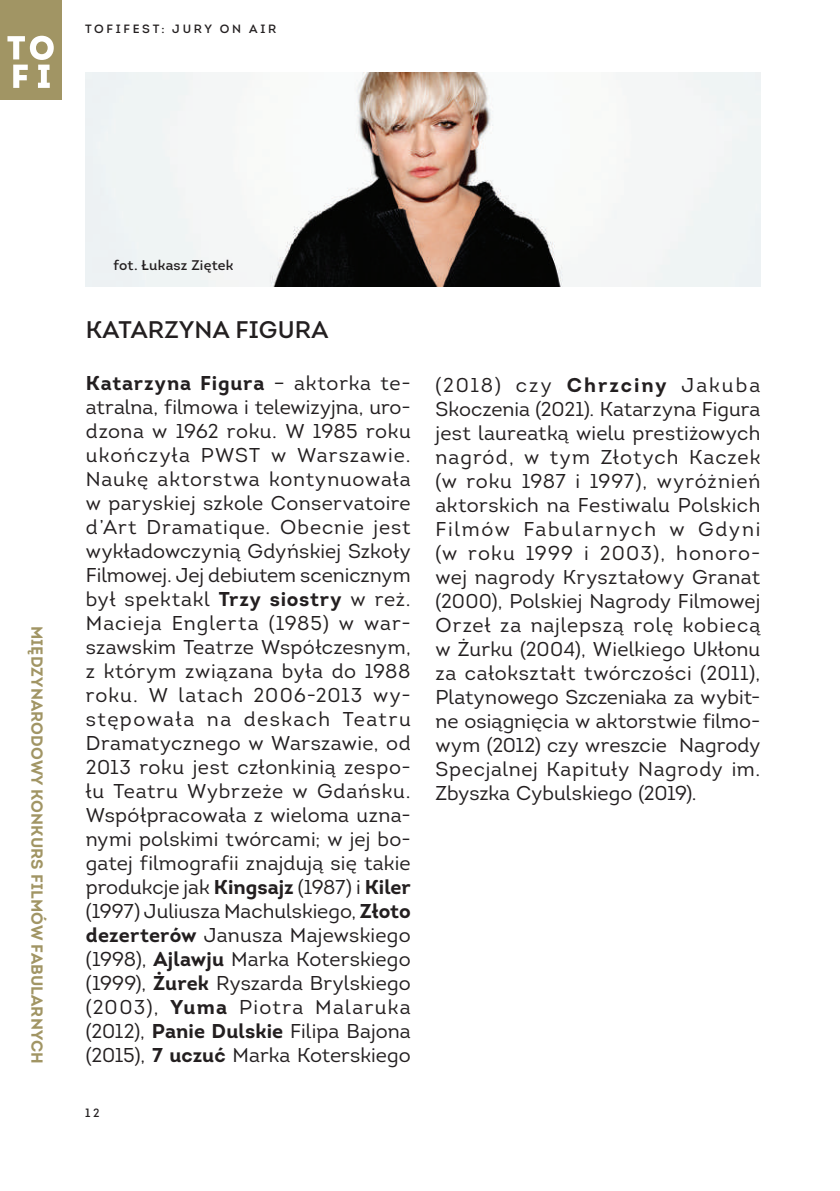
<style>
.page{position:relative;width:840px;height:1191px;background:#fff}
.page>*{position:absolute;margin:0;border:0;box-sizing:border-box;transform-origin:0 0}
.t1{font:24px "Intro Regular Caps";letter-spacing:.01em;color:#231f20}
.t2{font:20px/24px "Intro";letter-spacing:.005em;color:#231f20;text-align:justify}
.t3{font:16px "Intro Bold Caps";letter-spacing:.01em;color:#a19564}
.t4{font:14px "Intro";letter-spacing:.015em;color:#231f20}
.t5{font:12px "Intro";letter-spacing:.225em;color:#231f20}
.s1{font-weight:700}
</style>
<div class="page">
<div style="left:0;top:0;width:61px;height:100px;background:#a19564"></div>
<svg style="left:7px;top:36px;width:47px;height:52px"></svg>
<img style="left:85px;top:72px;width:675px;height:214px">
<p class="t5" style="left:85px;top:21px;width:191px">TOFIFEST: Jury ON AIR</p>
<p class="t3" style="left:47px;top:626px;width:439px;rotate:90deg">Międzynarodowy Konkurs Filmów Fabularnych</p>
<p class="t4" style="left:113px;top:256px;width:121px">fot. Łukasz Ziętek</p>
<p class="t1" style="left:86px;top:314px;width:244px">KATARZYNA FIGURA</p>
<p class="t2" style="left:86px;top:371px;width:326px"><span class="s1">Katarzyna Figura</span> – aktorka te&shy;atralna, filmowa i telewizyjna, uro&shy;dzona w 1962 roku. W 1985 roku ukończyła PWST w Warszawie.<br>Naukę aktorstwa kontynuowała w paryskiej szkole Conservatoire d’Art Dramatique. Obecnie jest wykładowczynią Gdyńskiej Szkoły Filmowej. Jej debiutem scenicznym był spektakl <span class="s1">Trzy siostry</span> w reż.<br>Macieja Englerta (1985) w war&shy;szawskim Teatrze Współczesnym, z którym związana była do 1988 roku. W latach 2006-2013 wy&shy;stępowała na deskach Teatru Dramatycznego w Warszawie, od 2013 roku jest członkinią zespo&shy;łu Teatru Wybrzeże w Gdańsku.<br>Współpracowała z wieloma uzna&shy;nymi polskimi twórcami; w jej bo&shy;gatej filmografii znajdują się takie produkcje jak <span class="s1">Kingsajz</span> (1987) i <span class="s1">Kiler </span>(1997) Juliusza Machulskiego, <span class="s1">Złoto dezerterów</span> Janusza Majewskiego (1998), <span class="s1">Ajlawju</span> Marka Koterskiego (1999), <span class="s1">Żurek</span> Ryszarda Brylskiego (2003), <span class="s1">Yuma</span> Piotra Malaruka (2012), <span class="s1">Panie Dulskie</span> Filipa Bajona (2015), <span class="s1">7 uczuć</span> Marka Koterskiego</p>
<p class="t5" style="left:85px;top:1105px;width:16px">12</p>
<p class="t2" style="left:435px;top:373px;width:326px">(2018) czy <span class="s1">Chrzciny</span> Jakuba Skoczenia (2021). Katarzyna Figura jest laureatką wielu prestiżowych nagród, w tym Złotych Kaczek (w roku 1987 i 1997), wyróżnień aktorskich na Festiwalu Polskich Filmów Fabularnych w Gdyni (w roku 1999 i 2003), honoro&shy;wej nagrody Kryształowy Granat (2000), Polskiej Nagrody Filmowej Orzeł za najlepszą rolę kobiecą w Żurku (2004), Wielkiego Ukłonu za całokształt twórczości (2011), Platynowego Szczeniaka za wybit&shy;ne osiągnięcia w aktorstwie filmo&shy;wym (2012) czy wreszcie Nagrody Specjalnej Kapituły Nagrody im.<br>Zbyszka Cybulskiego (2019).</p>
</div>
